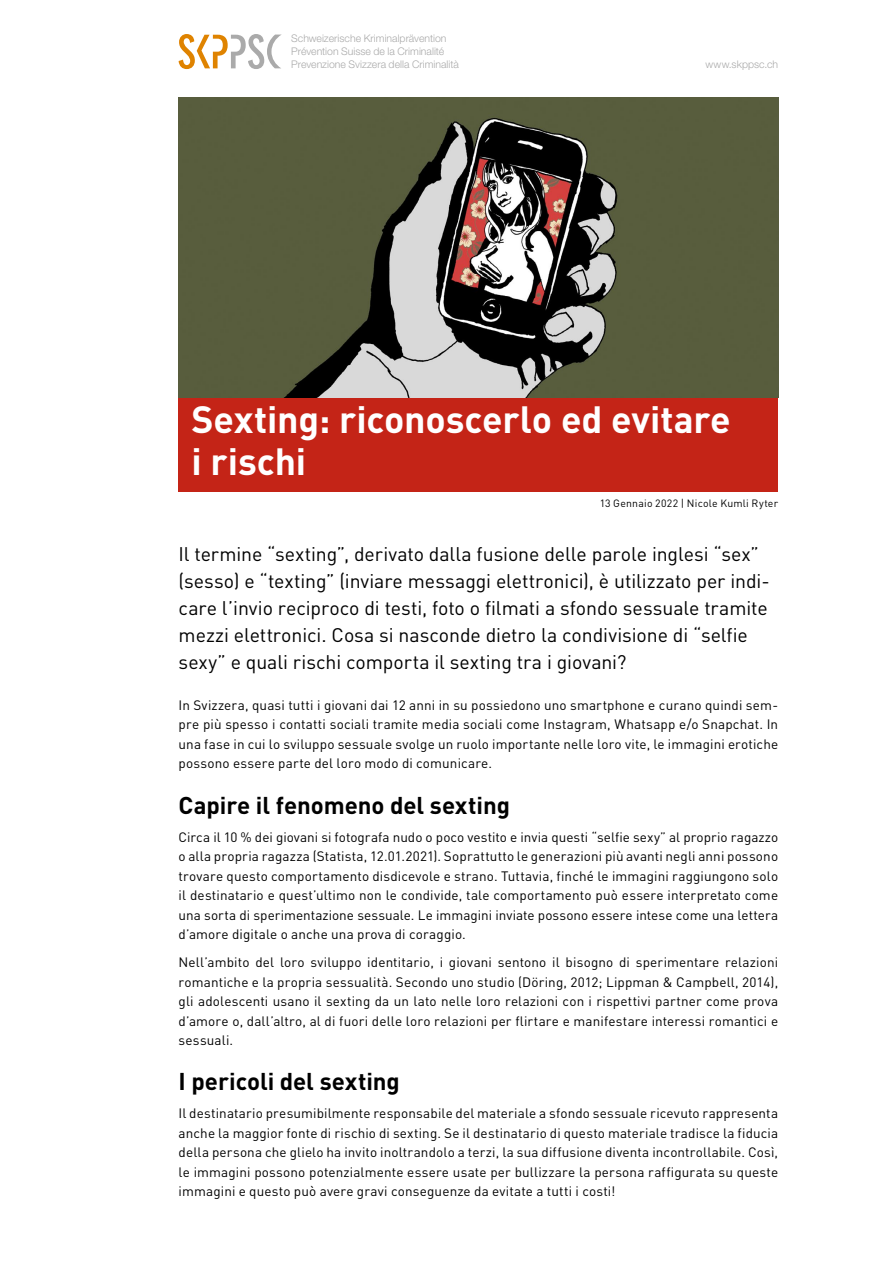
<style>
.page{position:relative;width:893px;height:1263px;background:#fff}
.page>*{position:absolute;margin:0;border:0;box-sizing:border-box;transform-origin:0 0}
.t1{font:700 37.5px/42px "DIN Weber";letter-spacing:-.005em;color:#fff}
.t2{font:700 24px "DIN Weber";letter-spacing:-.005em;color:#000}
.t3{font:19.5px/27px "DIN Weber";letter-spacing:-.005em;color:#000}
.t4{font:13.5px/19.5px "DIN Weber";letter-spacing:.01em;color:#000;text-align:justify}
.t5{font:300 10.5px/12.6px "Helvetica Neue";color:#aaa}
.t6{font:10.5px "DIN Weber";letter-spacing:.02em;color:#000}
</style>
<div class="page">
<svg style="left:179px;top:34px;width:103px;height:35px"></svg>
<div style="left:179px;top:398px;width:599px;height:94px;background:#c42417"></div>
<img style="left:179px;top:98px;width:599px;height:300px">
<p class="t5" style="left:291px;top:32px;width:169px">Schweizerische Kriminalprävention<br>Prévention Suisse de la Criminalité<br>Prevenzione Svizzera della Criminalità</p>
<p class="t5" style="left:706px;top:57px;width:74px">www.skppsc.ch</p>
<h1 class="t1" style="left:191px;top:397px;width:541px">Sexting: riconoscerlo ed evitare i rischi</h1>
<p class="t6" style="left:600px;top:497px;width:180px">13 Gennaio 2022 | Nicole Kumli Ryter</p>
<p class="t3" style="left:179px;top:540px;width:592px">Il termine “sexting”, derivato dalla fusione delle parole inglesi “sex” (sesso) e “texting” (inviare messaggi elettronici), è utilizzato per indi&shy;care l’invio reciproco di testi, foto o filmati a sfondo sessuale tramite mezzi elettronici. Cosa si nasconde dietro la condivisione di “selfie sexy” e quali rischi comporta il sexting tra i giovani?</p>
<p class="t4" style="left:179px;top:695px;width:601px">In Svizzera, quasi tutti i giovani dai 12 anni in su possiedono uno smartphone e curano quindi sem&shy;pre più spesso i contatti sociali tramite media sociali come Instagram, Whatsapp e/o Snapchat. In una fase in cui lo sviluppo sessuale svolge un ruolo importante nelle loro vite, le immagini erotiche possono essere parte del loro modo di comunicare.</p>
<h2 class="t2" style="left:179px;top:789px;width:333px">Capire il fenomeno del sexting</h2>
<p class="t4" style="left:179px;top:827px;width:601px">Circa il 10 % dei giovani si fotografa nudo o poco vestito e invia questi “selfie sexy” al proprio ragazzo o alla propria ragazza (Statista, 12.01.2021). Soprattutto le generazioni più avanti negli anni possono trovare questo comportamento disdicevole e strano. Tuttavia, finché le immagini raggiungono solo il destinatario e quest’ultimo non le condivide, tale comportamento può essere interpretato come una sorta di sperimentazione sessuale. Le immagini inviate possono essere intese come una lettera d’amore digitale o anche una prova di coraggio.</p>
<p class="t4" style="left:179px;top:952px;width:601px">Nell’ambito del loro sviluppo identitario, i giovani sentono il bisogno di sperimentare relazioni romantiche e la propria sessualità. Secondo uno studio (Döring, 2012; Lippman &amp; Campbell, 2014), gli adolescenti usano il sexting da un lato nelle loro relazioni con i rispettivi partner come prova d’amore o, dall’altro, al di fuori delle loro relazioni per flirtare e manifestare interessi romantici e sessuali.</p>
<h2 class="t2" style="left:179px;top:1066px;width:223px">I pericoli del sexting</h2>
<p class="t4" style="left:179px;top:1103px;width:601px">Il destinatario presumibilmente responsabile del materiale a sfondo sessuale ricevuto rappresenta anche la maggior fonte di rischio di sexting. Se il destinatario di questo materiale tradisce la fiducia della persona che glielo ha invito inoltrandolo a terzi, la sua diffusione diventa incontrollabile. Così, le immagini possono potenzialmente essere usate per bullizzare la persona raffigurata su queste immagini e questo può avere gravi conseguenze da evitate a tutti i costi!</p>
</div>
